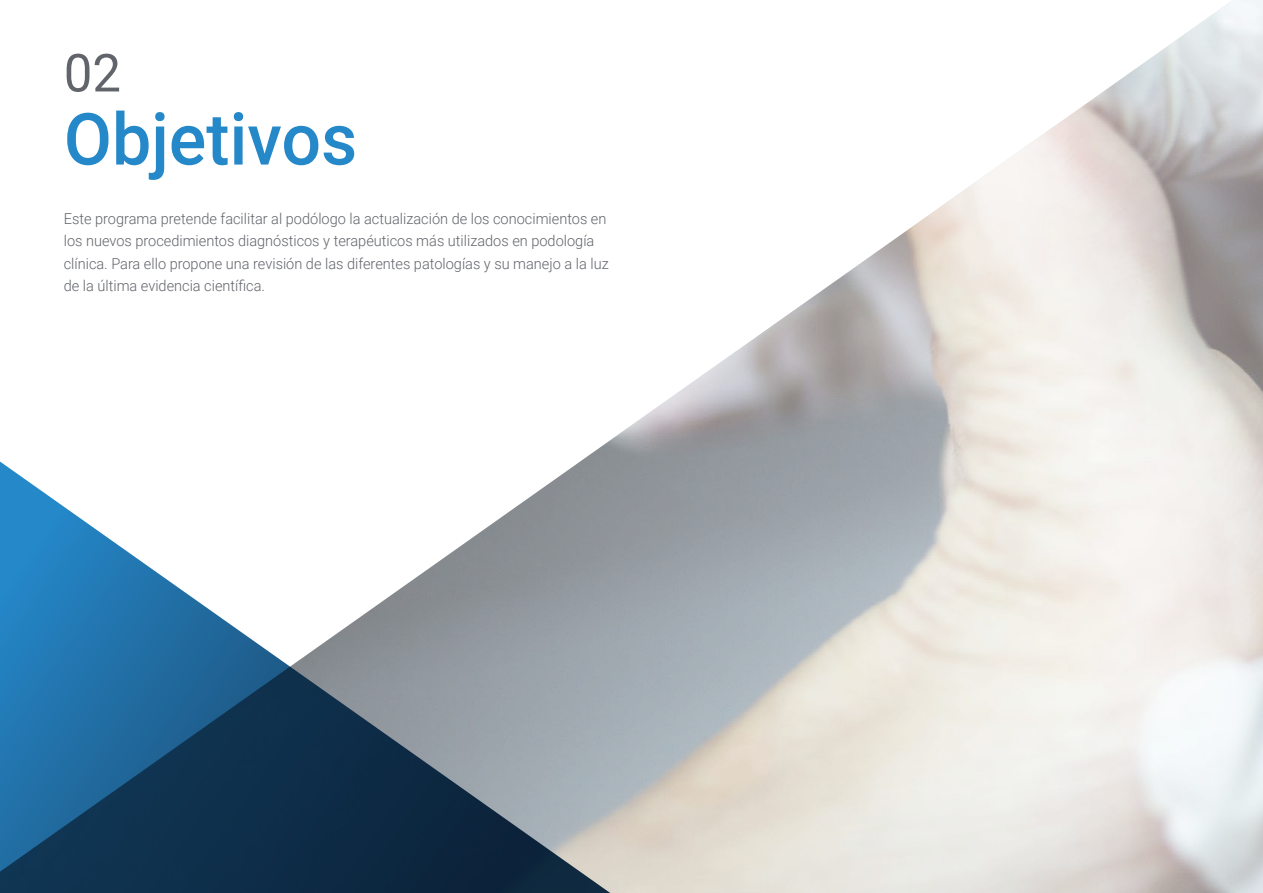
<style>
.page{position:relative;width:1263px;height:893px;background:#fff}
.page>*{position:absolute;margin:0;border:0;box-sizing:border-box;transform-origin:0 0}
.t1{font:500 72px "Roboto";color:#2488c9}
.t2{font:52.5px "Roboto";color:#61646a}
.t3{font:300 15px/22.5px "Roboto";color:#61646a}
</style>
<div class="page">
<svg style="left:0;top:446px;width:640px;height:447px"></svg>
<h2 class="t2" style="left:64px;top:36px;width:59px">02</h2>
<h1 class="t1" style="left:64px;top:89px;width:295px">Objetivos</h1>
<p class="t3" style="left:64px;top:207px;width:546px">Este programa pretende facilitar al podólogo la actualización de los conocimientos en los nuevos procedimientos diagnósticos y terapéuticos más utilizados en podología clínica. Para ello propone una revisión de las diferentes patologías y su manejo a la luz de la última evidencia científica.</p>
</div>
